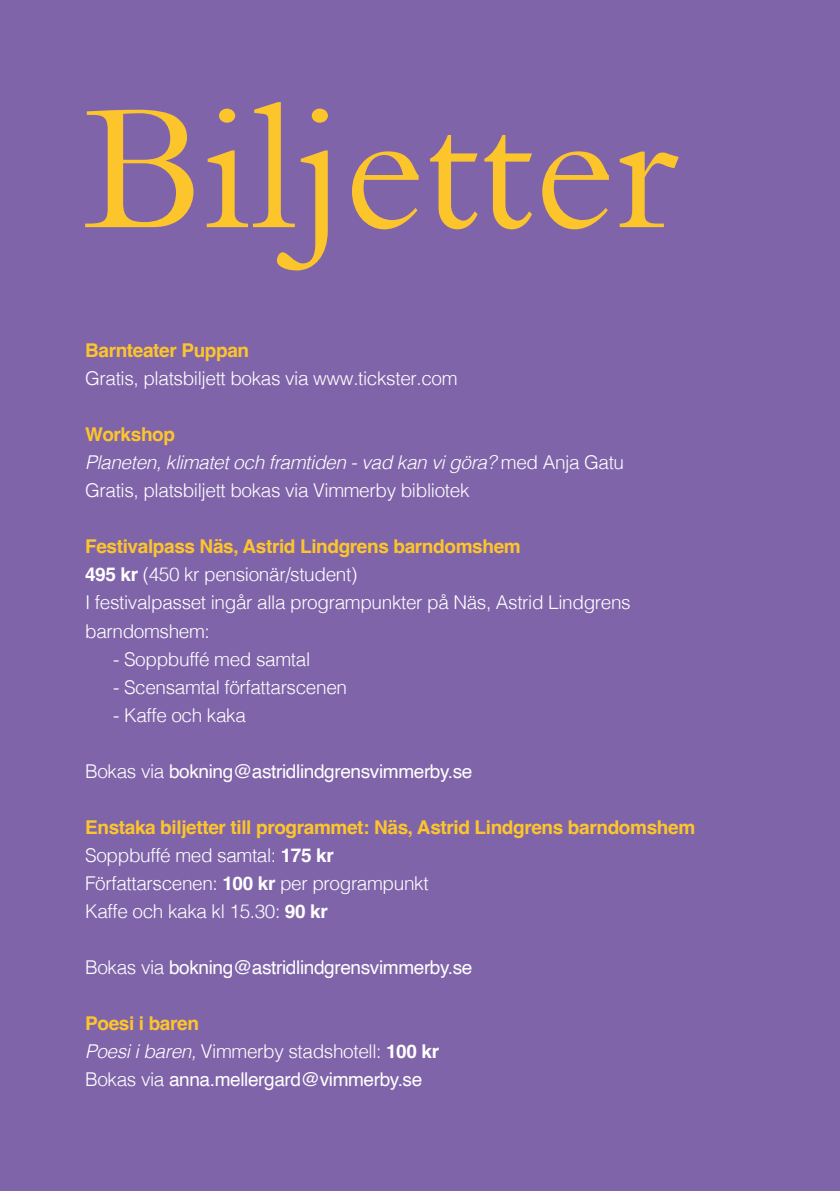
<style>
.page{position:relative;width:840px;height:1191px;background:#fff}
.page>*{position:absolute;margin:0;border:0;box-sizing:border-box;transform-origin:0 0}
.t1{font:186px "Bembo Std";color:#fdc52c}
.t2{font:300 19px/28px "Helvetica";letter-spacing:-.02em;color:#fff}
.t3{font:19px "Helvetica";letter-spacing:-.02em;color:#fff}
.t4{font:700 19px "Helvetica";letter-spacing:-.02em;color:#fdc52c}
.s1{font-weight:700;color:#fdc52c}
.s2{font-style:italic}
.s3{font-weight:700}
.s4{font-weight:300}
.s5{font-weight:400}
</style>
<div class="page">
<div style="left:0;top:0;width:839px;height:1191px;background:#8064a9"></div>
<h1 class="t1" style="left:85px;top:60px;width:593px">Biljetter</h1>
<p class="t4" style="left:85px;top:339px;width:165px">Barnteater Puppan</p>
<p class="t2" style="left:85px;top:363px;width:374px">Gratis, platsbiljett bokas via www.tickster.com</p>
<p class="t2" style="left:85px;top:419px;width:540px"><span class="s1">Workshop<br></span><span class="s2">Planeten, klimatet och framtiden - vad kan vi göra?</span> med Anja Gatu<br>Gratis, platsbiljett bokas via Vimmerby bibliotek</p>
<p class="t2" style="left:85px;top:531px;width:547px"><span class="s1">Festivalpass Näs, Astrid Lindgrens barndomshem<br></span><span class="s3">495 kr</span> (450 kr pensionär/student)<br>I festivalpasset ingår alla programpunkter på Näs, Astrid Lindgrens barndomshem:</p>
<p class="t2" style="left:113px;top:643px;width:198px">- Soppbuffé med samtal</p>
<p class="t2" style="left:113px;top:671px;width:235px">- Scensamtal författarscenen</p>
<p class="t2" style="left:113px;top:699px;width:134px">- Kaffe och kaka</p>
<p class="t3" style="left:85px;top:756px;width:388px"><span class="s4">Bokas via</span> bokning@astridlindgrensvimmerby.se</p>
<p class="t2" style="left:85px;top:811px;width:611px"><span class="s1">Enstaka biljetter till programmet: Näs, Astrid Lindgrens barndomshem </span>Soppbuffé med samtal: <span class="s3">175 kr<br></span>Författarscenen: <span class="s3">100 kr</span> per programpunkt<br>Kaffe och kaka kl 15.30: <span class="s3">90 kr</span></p>
<p class="t3" style="left:85px;top:952px;width:388px"><span class="s4">Bokas via</span> bokning@astridlindgrensvimmerby.se</p>
<p class="t2" style="left:85px;top:1007px;width:355px"><span class="s1">Poesi i baren<br></span><span class="s2">Poesi i baren,</span> Vimmerby stadshotell: <span class="s3">100 kr<br></span>Bokas via <span class="s5">anna.mellergard@vimmerby.se</span></p>
</div>
